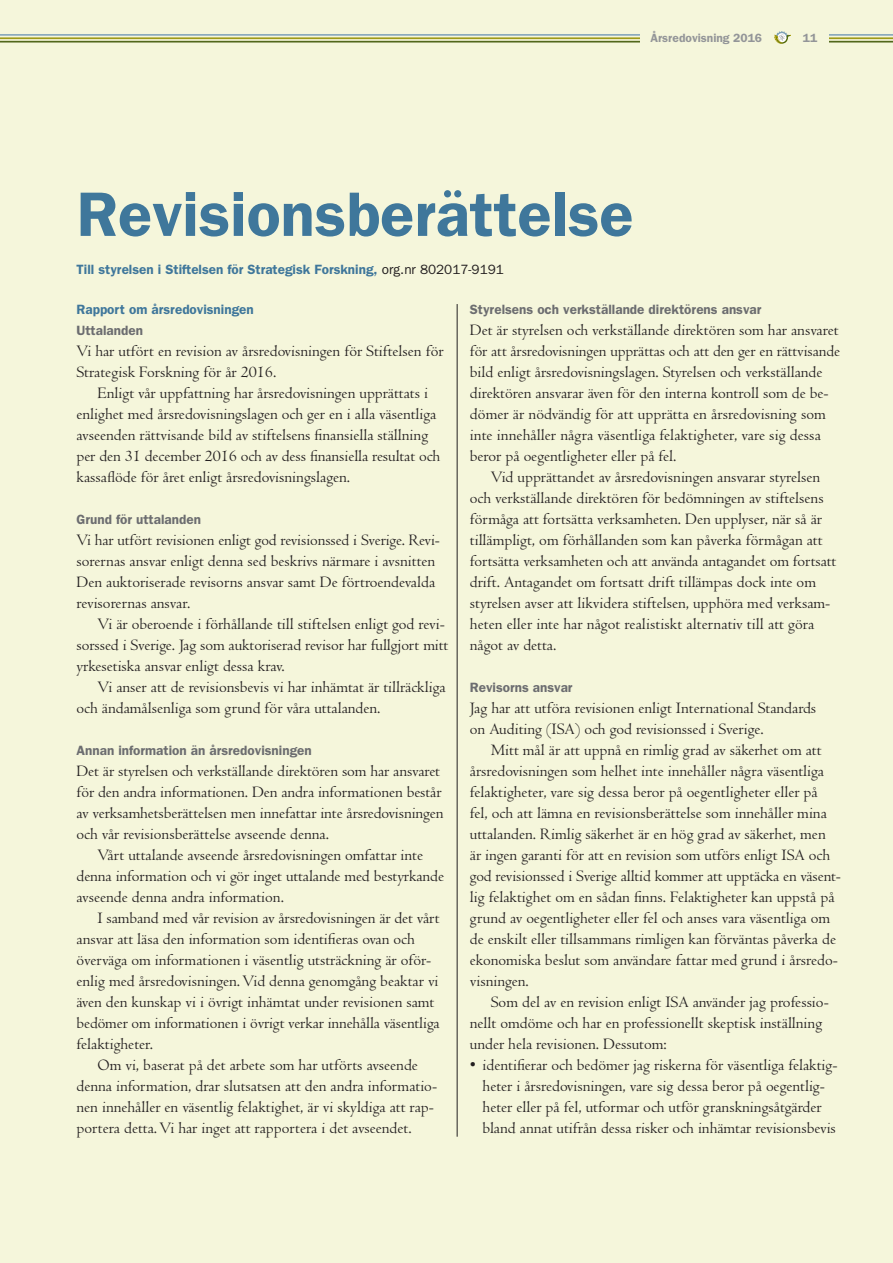
<style>
.page{position:relative;width:893px;height:1263px;background:#f5f6db}
.page>*{position:absolute;margin:0;border:0;box-sizing:border-box;transform-origin:0 0}
.t1{font:600 63px "Franklin Gothic";color:#3f779b}
.t2{font:16.5px/21px "Centaur";color:#231f20}
.t3{font:600 13.5px "Franklin Gothic";color:#6c6d70}
.t4{font:600 13.5px "Franklin Gothic";color:#3f779b}
.t5{font:600 12px "Franklin Gothic";color:#939598}
.s1{font-family:"ITC Franklin Gothic Std";font-weight:400;color:#231f20}
</style>
<div class="page">
<hr style="left:0;top:34px;width:893px;height:2px;background:#8aa9bc">
<hr style="left:0;top:37px;width:893px;height:2px;background:#9e9a17">
<hr style="left:0;top:41px;width:893px;height:2px;background:#51671b">
<div style="left:641px;top:30px;width:188px;height:18px;background:#f5f6db"></div>
<svg style="left:774px;top:31px;width:17px;height:13px"></svg>
<hr style="left:457px;top:304px;width:1px;height:833px;background:#231f20">
<p class="t5" style="left:650px;top:31px;width:113px">Årsredovisning 2016</p>
<p class="t5" style="left:803px;top:31px;width:16px">11</p>
<h1 class="t1" style="left:77px;top:177px;width:558px">Revisionsberättelse</h1>
<p class="t4" style="left:77px;top:261px;width:429px">Till styrelsen i Stiftelsen för Strategisk Forskning, <span class="s1">org.nr 802017-9191</span></p>
<p class="t4" style="left:77px;top:301px;width:179px">Rapport om årsredovisningen</p>
<p class="t3" style="left:77px;top:322px;width:68px">Uttalanden</p>
<p class="t2" style="left:77px;top:341px;width:369px">Vi har utfört en revision av årsredovisningen för Stiftelsen för<br>Strategisk Forskning för år 2016.</p>
<p class="t2" style="left:77px;top:383px;width:365px;text-indent:21px">Enligt vår uppfattning har årsredovisningen upprättats i enlighet med årsredovisningslagen och ger en i alla väsentliga avseenden rättvisande bild av stiftelsens finansiella ställning per den 31 december 2016 och av dess finansiella resultat och kassaflöde för året enligt årsredovisningslagen.</p>
<p class="t3" style="left:77px;top:511px;width:126px">Grund för uttalanden</p>
<p class="t2" style="left:77px;top:530px;width:365px">Vi har utfört revisionen enligt god revisionssed i Sverige. Revi&shy;sorernas ansvar enligt denna sed beskrivs närmare i avsnitten Den auktoriserade revisorns ansvar samt De förtroendevalda revisorernas ansvar.</p>
<p class="t2" style="left:77px;top:614px;width:373px;text-indent:21px">Vi är oberoende i förhållande till stiftelsen enligt god revi&shy;sorssed i Sverige. Jag som auktoriserad revisor har fullgjort mitt yrkesetiska ansvar enligt dessa krav.</p>
<p class="t2" style="left:77px;top:677px;width:371px;text-indent:21px">Vi anser att de revisionsbevis vi har inhämtat är tillräckliga och ändamålsenliga som grund för våra uttalanden.</p>
<p class="t3" style="left:77px;top:742px;width:237px">Annan information än årsredovisningen</p>
<p class="t2" style="left:77px;top:761px;width:368px">Det är styrelsen och verkställande direktören som har ansvaret för den andra informationen. Den andra informationen består av verksamhetsberättelsen men innefattar inte årsredovisningen och vår revisionsberättelse avseende denna.</p>
<p class="t2" style="left:77px;top:845px;width:369px;text-indent:21px">Vårt uttalande avseende årsredovisningen omfattar inte denna information och vi gör inget uttalande med bestyrkande avseende denna andra information.</p>
<p class="t2" style="left:77px;top:908px;width:365px;text-indent:21px">I samband med vår revision av årsredovisningen är det vårt ansvar att läsa den information som identifieras ovan och överväga om informationen i väsentlig utsträckning är oför&shy;enlig med årsredovisningen. Vid denna genomgång beaktar vi även den kunskap vi i övrigt inhämtat under revisionen samt bedömer om informationen i övrigt verkar innehålla väsentliga felaktigheter.</p>
<p class="t2" style="left:77px;top:1055px;width:362px;text-indent:21px">Om vi, baserat på det arbete som har utförts avseende denna information, drar slutsatsen att den andra informatio&shy;nen innehåller en väsentlig felaktighet, är vi skyldiga att rap&shy;portera detta. Vi har inget att rapportera i det avseendet.</p>
<p class="t3" style="left:470px;top:301px;width:293px">Styrelsens och verkställande direktörens ansvar</p>
<p class="t2" style="left:470px;top:320px;width:372px">Det är styrelsen och verkställande direktören som har ansvaret för att årsredovisningen upprättas och att den ger en rättvisande bild enligt årsredovisningslagen. Styrelsen och verkställande direktören ansvarar även för den interna kontroll som de be&shy;dömer är nödvändig för att upprätta en årsredovisning som inte innehåller några väsentliga felaktigheter, vare sig dessa beror på oegentligheter eller på fel.</p>
<p class="t2" style="left:470px;top:467px;width:368px;text-indent:21px">Vid upprättandet av årsredovisningen ansvarar styrelsen och verkställande direktören för bedömningen av stiftelsens förmåga att fortsätta verksamheten. Den upplyser, när så är tillämpligt, om förhållanden som kan påverka förmågan att fortsätta verksamheten och att använda antagandet om fortsatt drift. Antagandet om fortsatt drift tillämpas dock inte om styrelsen avser att likvidera stiftelsen, upphöra med verksam&shy;heten eller inte har något realistiskt alternativ till att göra något av detta.</p>
<p class="t3" style="left:470px;top:679px;width:104px">Revisorns ansvar</p>
<p class="t2" style="left:470px;top:698px;width:348px">Jag har att utföra revisionen enligt International Standards on Auditing (ISA) och god revisionssed i Sverige.</p>
<p class="t2" style="left:470px;top:740px;width:373px;text-indent:21px">Mitt mål är att uppnå en rimlig grad av säkerhet om att årsredovisningen som helhet inte innehåller några väsentliga felaktigheter, vare sig dessa beror på oegentligheter eller på<br>fel, och att lämna en revisionsberättelse som innehåller mina uttalanden. Rimlig säkerhet är en hög grad av säkerhet, men är ingen garanti för att en revision som utförs enligt ISA och god revisionssed i Sverige alltid kommer att upptäcka en väsent&shy;lig felaktighet om en sådan finns. Felaktigheter kan uppstå på grund av oegentligheter eller fel och anses vara väsentliga om de enskilt eller tillsammans rimligen kan förväntas påverka de ekonomiska beslut som användare fattar med grund i årsredo&shy;visningen.</p>
<p class="t2" style="left:470px;top:992px;width:360px;text-indent:21px">Som del av en revision enligt ISA använder jag professio&shy;nellt omdöme och har en professionellt skeptisk inställning under hela revisionen. Dessutom:</p>
<p class="t2" style="left:483px;top:1055px;width:356px;text-indent:-13px">• identifierar och bedömer jag riskerna för väsentliga felaktig&shy;heter i årsredovisningen, vare sig dessa beror på oegentlig&shy;heter eller på fel, utformar och utför granskningsåtgärder bland annat utifrån dessa risker och inhämtar revisionsbevis</p>
</div>
